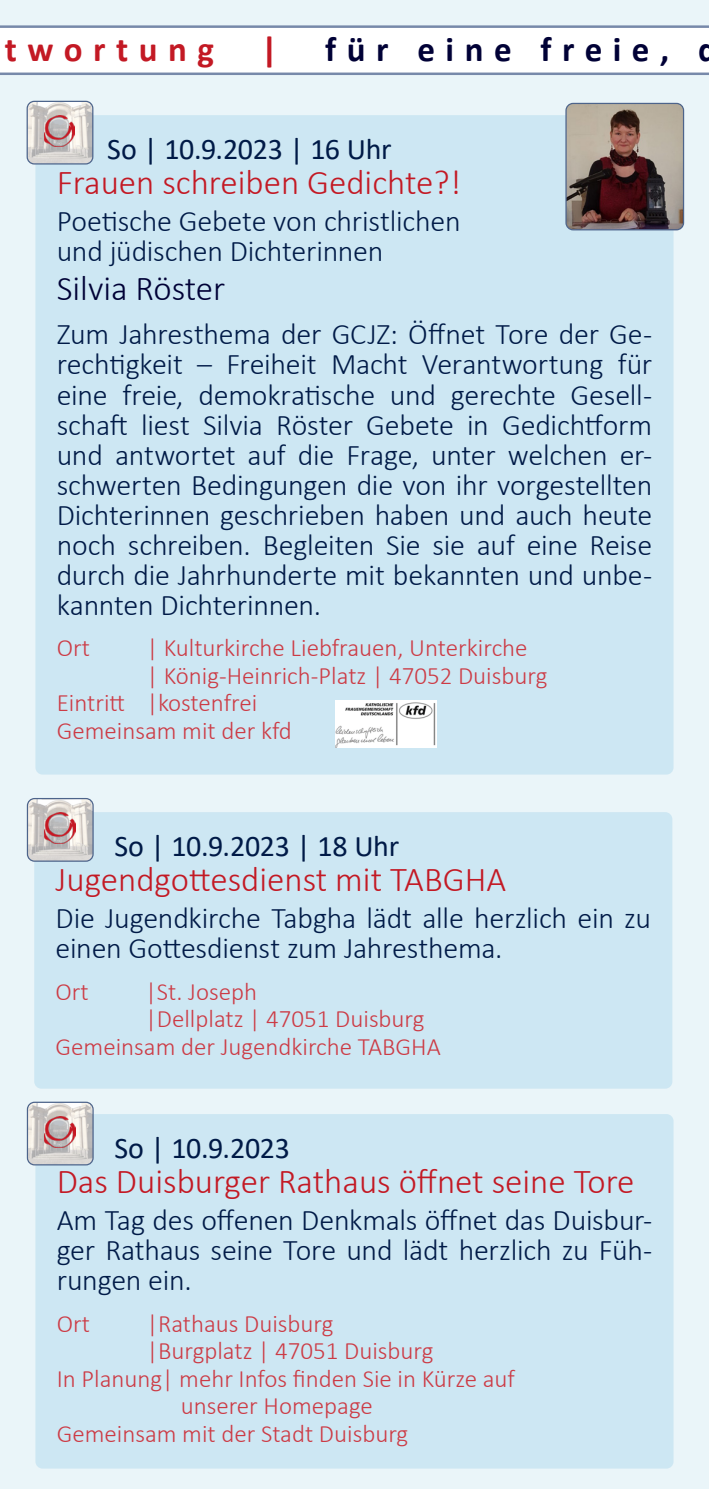
<style>
.page{position:relative;width:709px;height:1489px;background:#fff}
.page>*{position:absolute;margin:0;border:0;box-sizing:border-box;transform-origin:0 0}
.Rundbrief_Titel{font:300 35px "Calibri";color:#c31924}
.t1{font:700 35px "Calibri";letter-spacing:.3em;color:#000136}
.Rundbrief_Referent{font:300 35px "Calibri";color:#000136}
.t2{font:700 35px "Calibri";letter-spacing:.3em;color:#c31924}
.Rundbrief_Text_mehr{font:300 30px/30px "Calibri";letter-spacing:-.01em;color:#001a47;text-align:justify}
.Rundbrief_Untertitel{font:300 30px "Calibri";letter-spacing:-.01em;color:#001a47}
.Rundbrief_Datum{font:30px "Calibri";letter-spacing:-.01em;color:#001a47}
.Rundbrief_Inf_klein{font:300 25px "Calibri";color:#cc3b45}
</style>
<div class="page">
<div style="left:0;top:0;width:709px;height:1488px;background:#eaf5f9"></div>
<svg style="left:0;top:25px;width:709px;height:50px;background:#f1f3f6"></svg>
<div style="left:35px;top:115px;width:638px;height:659px;background:#cde7f3;border-radius:7px"></div>
<img style="left:335px;top:700px;width:102px;height:48px">
<img style="left:567px;top:103px;width:116px;height:127px">
<div style="left:565px;top:103px;width:119px;height:127px;border:1px solid #4d648b;border-radius:7px"></div>
<div style="left:35px;top:1113px;width:638px;height:355px;background:#cde7f3;border-radius:7px"></div>
<img style="left:27px;top:1103px;width:66px;height:61px">
<div style="left:27px;top:1101px;width:67px;height:64px;border:1px solid #4d648b;border-radius:7px"></div>
<img style="left:45px;top:1116px;width:30px;height:31px">
<div style="left:34px;top:812px;width:638px;height:276px;background:#cde7f3;border-radius:7px"></div>
<img style="left:27px;top:799px;width:66px;height:62px">
<div style="left:27px;top:798px;width:67px;height:63px;border:1px solid #4d648b;border-radius:7px"></div>
<img style="left:45px;top:812px;width:30px;height:31px">
<img style="left:27px;top:101px;width:66px;height:63px">
<div style="left:27px;top:101px;width:66px;height:63px;border:1px solid #4d648b;border-radius:7px"></div>
<img style="left:45px;top:116px;width:30px;height:30px">
<p class="t2" style="left:5px;top:25px;width:211px">twortung</p>
<p class="t2" style="left:261px;top:25px;width:18px">|</p>
<p class="t1" style="left:325px;top:25px;width:393px">für eine freie, d</p>
<p class="Rundbrief_Datum" style="left:107px;top:128px;width:286px">So | 10.9.2023 | 16 Uhr</p>
<p class="Rundbrief_Titel" style="left:57px;top:161px;width:406px">Frauen schreiben Gedichte?!</p>
<p class="Rundbrief_Untertitel" style="left:57px;top:202px;width:405px">Poetische Gebete von christlichen</p>
<p class="Rundbrief_Untertitel" style="left:57px;top:232px;width:328px">und jüdischen Dichterinnen</p>
<p class="Rundbrief_Referent" style="left:57px;top:267px;width:170px">Silvia Röster</p>
<p class="Rundbrief_Text_mehr" style="left:57px;top:319px;width:597px">Zum Jahresthema der GCJZ: Öffnet Tore der Ge&shy;rechtigkeit – Freiheit Macht Verantwortung für eine freie, demokratische und gerechte Gesell&shy;schaft liest Silvia Röster Gebete in Gedichtform und antwortet auf die Frage, unter welchen er&shy;schwerten Bedingungen die von ihr vorgestellten Dichterinnen geschrieben haben und auch heute noch schreiben. Begleiten Sie sie auf eine Reise durch die Jahrhunderte mit bekannten und unbe&shy;kannten Dichterinnen.</p>
<p class="Rundbrief_Inf_klein" style="left:57px;top:632px;width:35px">Ort</p>
<p class="Rundbrief_Inf_klein" style="left:147px;top:632px;width:382px">| Kulturkirche Liebfrauen, Unterkirche</p>
<p class="Rundbrief_Inf_klein" style="left:147px;top:660px;width:402px">| König-Heinrich-Platz | 47052 Duisburg</p>
<p class="Rundbrief_Inf_klein" style="left:57px;top:687px;width:202px">Eintritt |kostenfrei</p>
<p class="Rundbrief_Inf_klein" style="left:57px;top:715px;width:237px">Gemeinsam mit der kfd</p>
<p class="Rundbrief_Datum" style="left:114px;top:825px;width:286px">So | 10.9.2023 | 18 Uhr</p>
<p class="Rundbrief_Titel" style="left:56px;top:857px;width:452px">Jugendgottesdienst mit TABGHA</p>
<p class="Rundbrief_Text_mehr" style="left:56px;top:902px;width:597px">Die Jugendkirche Tabgha lädt alle herzlich ein zu einen Gottesdienst zum Jahresthema.</p>
<p class="Rundbrief_Inf_klein" style="left:56px;top:975px;width:35px">Ort</p>
<p class="Rundbrief_Inf_klein" style="left:146px;top:975px;width:113px">|St. Joseph</p>
<p class="Rundbrief_Inf_klein" style="left:146px;top:1003px;width:280px">|Dellplatz | 47051 Duisburg</p>
<p class="Rundbrief_Inf_klein" style="left:56px;top:1030px;width:387px">Gemeinsam der Jugendkirche TABGHA</p>
<p class="Rundbrief_Datum" style="left:114px;top:1126px;width:177px">So | 10.9.2023</p>
<p class="Rundbrief_Titel" style="left:57px;top:1159px;width:579px">Das Duisburger Rathaus öffnet seine Tore</p>
<p class="Rundbrief_Text_mehr" style="left:57px;top:1204px;width:597px">Am Tag des offenen Denkmals öffnet das Duisbur&shy;ger Rathaus seine Tore und lädt herzlich zu Füh&shy;rungen ein.</p>
<p class="Rundbrief_Inf_klein" style="left:57px;top:1307px;width:35px">Ort</p>
<p class="Rundbrief_Inf_klein" style="left:147px;top:1307px;width:188px">|Rathaus Duisburg</p>
<p class="Rundbrief_Inf_klein" style="left:147px;top:1335px;width:288px">|Burgplatz | 47051 Duisburg</p>
<p class="Rundbrief_Inf_klein" style="left:57px;top:1362px;width:460px">In Planung| mehr Infos finden Sie in Kürze auf</p>
<p class="Rundbrief_Inf_klein" style="left:181px;top:1390px;width:194px">unserer Homepage</p>
<p class="Rundbrief_Inf_klein" style="left:57px;top:1417px;width:353px">Gemeinsam mit der Stadt Duisburg</p>
</div>
